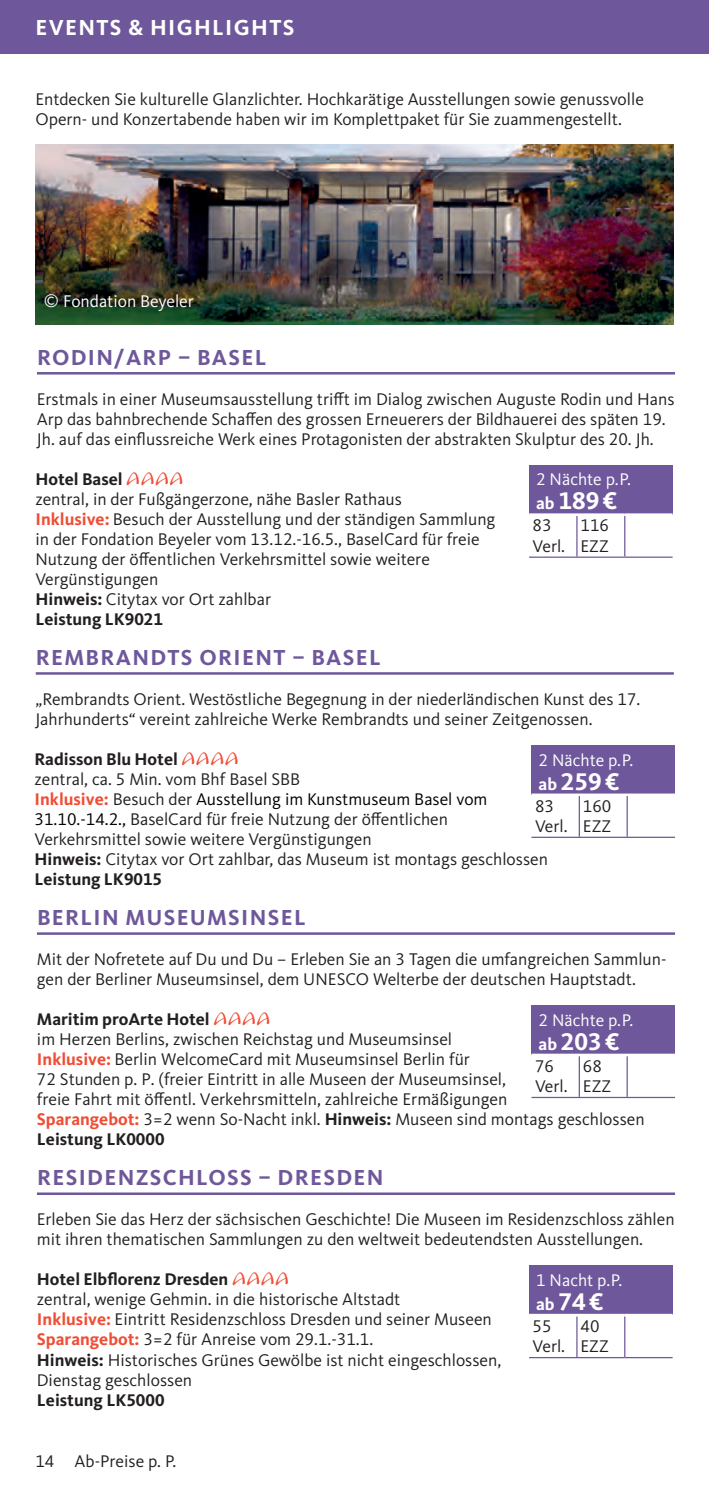
<style>
.page{position:relative;width:709px;height:1489px;background:#fff}
.page>*{position:absolute;margin:0;border:0;box-sizing:border-box;transform-origin:0 0}
.t1{font:700 25px "Kievit Pro";color:#fff}
.t2{font:700 22.5px "Kievit Pro";letter-spacing:.06em;color:#6e589b}
.t3{font:700 22.5px "Kievit Pro";letter-spacing:.06em;color:#fff}
.t4{font:17.5px/20px "Kievit Pro";color:#231f20}
.t5{font:700 17.5px "Kievit Pro";color:#231f20}
.t6{font:17.5px "Kievit Pro";color:#fff}
.s1{font-size:17.5px}
.s2{font-weight:700;color:#ef4d35}
.s3{font-weight:700}
.s4{color:#000}
</style>
<div class="page">
<hr style="left:37px;top:372px;width:638px;height:2px;background:#6e589b">
<div style="left:529px;top:465px;width:143px;height:49px;background:#6e589b"></div>
<hr style="left:576px;top:516px;width:1px;height:40px;background:#6e589b">
<hr style="left:624px;top:516px;width:1px;height:40px;background:#6e589b">
<hr style="left:529px;top:556px;width:95px;height:2px;background:#6e589b">
<hr style="left:624px;top:556px;width:48px;height:2px;background:#6e589b">
<hr style="left:529px;top:513px;width:95px;height:3px;background:#fff">
<hr style="left:624px;top:513px;width:48px;height:3px;background:#fff">
<hr style="left:36px;top:672px;width:638px;height:2px;background:#6e589b">
<div style="left:531px;top:745px;width:144px;height:49px;background:#6e589b"></div>
<hr style="left:578px;top:796px;width:2px;height:40px;background:#6e589b">
<hr style="left:626px;top:796px;width:2px;height:40px;background:#6e589b">
<hr style="left:531px;top:836px;width:144px;height:2px;background:#6e589b">
<hr style="left:531px;top:793px;width:144px;height:3px;background:#fff">
<hr style="left:37px;top:932px;width:638px;height:2px;background:#6e589b">
<div style="left:531px;top:1005px;width:144px;height:49px;background:#6e589b"></div>
<hr style="left:578px;top:1056px;width:2px;height:40px;background:#6e589b">
<hr style="left:626px;top:1056px;width:2px;height:40px;background:#6e589b">
<hr style="left:531px;top:1096px;width:144px;height:2px;background:#6e589b">
<hr style="left:531px;top:1053px;width:144px;height:3px;background:#fff">
<hr style="left:37px;top:1192px;width:638px;height:2px;background:#6e589b">
<div style="left:529px;top:1265px;width:143px;height:49px;background:#6e589b"></div>
<hr style="left:576px;top:1316px;width:1px;height:40px;background:#6e589b">
<hr style="left:624px;top:1316px;width:1px;height:40px;background:#6e589b">
<hr style="left:529px;top:1356px;width:95px;height:2px;background:#6e589b">
<hr style="left:624px;top:1356px;width:48px;height:2px;background:#6e589b">
<hr style="left:529px;top:1313px;width:95px;height:3px;background:#fff">
<hr style="left:624px;top:1313px;width:48px;height:3px;background:#fff">
<img style="left:35px;top:145px;width:638px;height:180px">
<div style="left:0;top:0;width:709px;height:53px;background:#6e589b"></div>
<p class="t3" style="left:36px;top:19px;width:260px">EVENTS &amp; HIGHLIGHTS</p>
<p class="t4" style="left:35px;top:90px;width:610px">Entdecken Sie kulturelle Glanzlichter. Hochkarätige Ausstellungen sowie genussvolle<br>Opern- und Konzertabende haben wir im Komplettpaket für Sie zuammengestellt.</p>
<p class="t6" style="left:44px;top:294px;width:151px">© Fondation Beyeler</p>
<p class="t2" style="left:37px;top:349px;width:231px">RODIN/ARP – BASEL</p>
<p class="t4" style="left:37px;top:390px;width:639px">Erstmals in einer Museumsausstellung trifft im Dialog zwischen Auguste Rodin und Hans<br>Arp das bahnbrechende Schaffen des grossen Erneuerers der Bildhauerei des späten 19.<br>Jh. auf das einflussreiche Werk eines Protagonisten der abstrakten Skulptur des 20. Jh.</p>
<p class="t6" style="left:536px;top:473px;width:96px">2 Nächte p. P.</p>
<h1 class="t1" style="left:536px;top:491px;width:83px"><span class="s1">ab</span> 189 €</h1>
<p class="t4" style="left:532px;top:517px;width:34px">83<br>Verl.</p>
<p class="t4" style="left:580px;top:517px;width:30px">116<br>EZZ</p>
<p class="t5" style="left:35px;top:472px;width:89px">Hotel Basel</p>
<p class="t4" style="left:35px;top:490px;width:461px">zentral, in der Fußgängerzone, nähe Basler Rathaus<br><span class="s2">Inklusive:</span> Besuch der Ausstellung und der ständigen Sammlung in der Fondation Beyeler vom 13.12.-16.5., BaselCard für freie Nutzung der öffentlichen Verkehrsmittel sowie weitere Vergünstigungen<br><span class="s3">Hinweis:</span> Citytax vor Ort zahlbar<br><span class="s3">Leistung LK9021</span></p>
<p class="t2" style="left:36px;top:649px;width:346px">REMBRANDTS ORIENT – BASEL</p>
<p class="t4" style="left:35px;top:690px;width:606px">„Rembrandts Orient. Westöstliche Begegnung in der niederländischen Kunst des 17.<br>Jahrhunderts“ vereint zahlreiche Werke Rembrandts und seiner Zeitgenossen.</p>
<p class="t6" style="left:538px;top:753px;width:96px">2 Nächte p. P.</p>
<h1 class="t1" style="left:538px;top:771px;width:83px"><span class="s1">ab</span> 259 €</h1>
<p class="t4" style="left:535px;top:797px;width:34px">83<br>Verl.</p>
<p class="t4" style="left:583px;top:797px;width:30px">160<br>EZZ</p>
<p class="t5" style="left:35px;top:752px;width:145px">Radisson Blu Hotel</p>
<p class="t4" style="left:35px;top:770px;width:515px">zentral, ca. 5 Min. vom Bhf Basel SBB<br><span class="s2">Inklusive:</span> Besuch der <span class="s4">Ausstellung im Kunstmuseum Basel vom 31.10.-14.2.,</span> BaselCard für freie Nutzung der öffentlichen Verkehrsmittel sowie weitere Vergünstigungen<br><span class="s3">Hinweis:</span> Citytax vor Ort zahlbar, das Museum ist montags geschlossen <span class="s3">Leistung LK9015</span></p>
<p class="t2" style="left:37px;top:909px;width:270px">BERLIN MUSEUMSINSEL</p>
<p class="t4" style="left:37px;top:950px;width:631px">Mit der Nofretete auf Du und Du – Erleben Sie an 3 Tagen die umfangreichen Sammlun&shy;gen der Berliner Museumsinsel, dem UNESCO Welterbe der deutschen Hauptstadt.</p>
<p class="t6" style="left:538px;top:1013px;width:96px">2 Nächte p. P.</p>
<h1 class="t1" style="left:538px;top:1031px;width:83px"><span class="s1">ab</span> 203 €</h1>
<p class="t4" style="left:535px;top:1057px;width:34px">76<br>Verl.</p>
<p class="t4" style="left:583px;top:1057px;width:30px">68<br>EZZ</p>
<p class="t5" style="left:37px;top:1012px;width:174px">Maritim proArte Hotel</p>
<p class="t4" style="left:37px;top:1030px;width:609px">im Herzen Berlins, zwischen Reichstag und Museumsinsel<br><span class="s2">Inklusive:</span> Berlin WelcomeCard mit Museumsinsel Berlin für<br>72 Stunden p. P. (freier Eintritt in alle Museen der Museumsinsel,<br>freie Fahrt mit öffentl. Verkehrsmitteln, zahlreiche Ermäßigungen<br><span class="s2">Sparangebot:</span> 3=2 wenn So-Nacht inkl. <span class="s3">Hinweis:</span> Museen sind montags geschlossen <span class="s3">Leistung LK0000</span></p>
<p class="t2" style="left:37px;top:1169px;width:348px">RESIDENZSCHLOSS – DRESDEN</p>
<p class="t4" style="left:37px;top:1210px;width:639px">Erleben Sie das Herz der sächsischen Geschichte! Die Museen im Residenzschloss zählen mit ihren thematischen Sammlungen zu den weltweit bedeutendsten Ausstellungen.</p>
<p class="t6" style="left:536px;top:1273px;width:88px">1 Nacht p. P.</p>
<h1 class="t1" style="left:536px;top:1291px;width:69px"><span class="s1">ab</span> 74 €</h1>
<p class="t4" style="left:532px;top:1317px;width:34px">55<br>Verl.</p>
<p class="t4" style="left:580px;top:1317px;width:30px">40<br>EZZ</p>
<p class="t5" style="left:37px;top:1272px;width:193px">Hotel Elbflorenz Dresden</p>
<p class="t4" style="left:37px;top:1290px;width:466px">zentral, wenige Gehmin. in die historische Altstadt<br><span class="s2">Inklusive:</span> Eintritt Residenzschloss Dresden und seiner Museen <span class="s2">Sparangebot:</span> 3=2 für Anreise vom 29.1.-31.1.<br><span class="s3">Hinweis:</span> Historisches Grünes Gewölbe ist nicht eingeschlossen, Dienstag geschlossen</p>
<p class="t5" style="left:37px;top:1392px;width:129px">Leistung LK5000</p>
<p class="t4" style="left:35px;top:1452px;width:142px">14 Ab-Preise p. P.</p>
</div>
